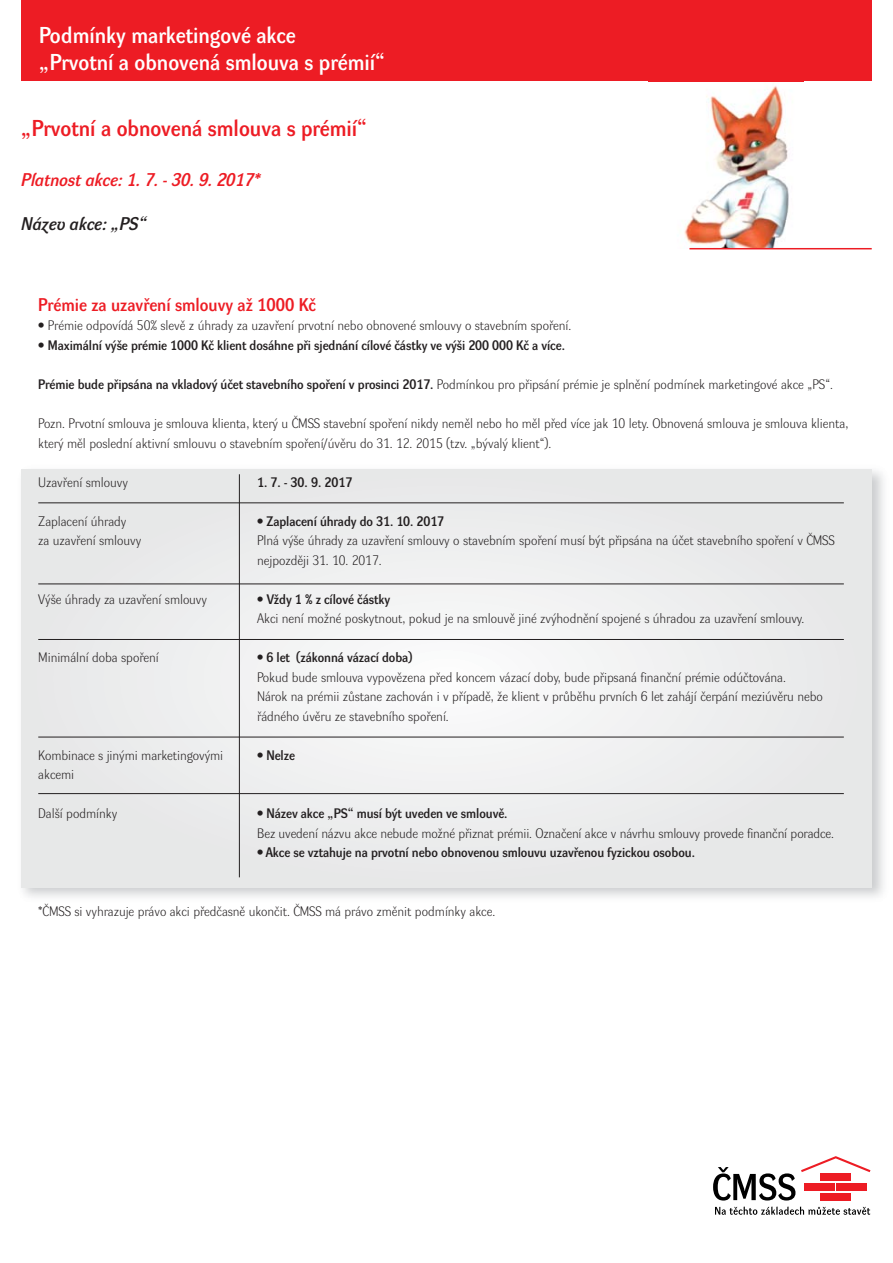
<style>
.page{position:relative;width:893px;height:1263px;background:#fff}
.page>*{position:absolute;margin:0;border:0;box-sizing:border-box;transform-origin:0 0}
.t1{font:22.5px/27px "Dyna Grotesk DCE";color:#fff}
.t2{font:22.5px "Dyna Grotesk DCE";color:#ed1c24}
.t3{font:18px "Dyna Grotesk DCE";color:#ed1c24}
.t4{font:italic 18px "Dyna Grotesk DCE";color:#ed1c24}
.t5{font:italic 18px "Dyna Grotesk DCE";color:#231f20}
.t6{font:13.5px/19.5px "Dyna Grotesk LCE";letter-spacing:-.005em;color:#231f20}
.t7{font:700 13.5px "Dyna Grotesk LCE";letter-spacing:-.005em;color:#231f20}
.t8{font:13.5px "Dyna Grotesk DCE";color:#231f20}
.s1{font-weight:400}
.s2{font-weight:700}
</style>
<div class="page">
<div style="left:21px;top:0;width:851px;height:81px;background:#ed1c24"></div>
<img style="left:648px;top:81px;width:156px;height:167px">
<hr style="left:689px;top:248px;width:183px;height:1px;background:#ed1c24">
<div style="left:21px;top:470px;width:851px;height:417px;background:#ebecec"></div>
<hr style="left:38px;top:503px;width:806px;height:1px;background:#231f20">
<hr style="left:38px;top:584px;width:806px;height:1px;background:#231f20">
<hr style="left:38px;top:639px;width:806px;height:1px;background:#231f20">
<hr style="left:38px;top:737px;width:806px;height:1px;background:#231f20">
<hr style="left:38px;top:793px;width:806px;height:1px;background:#231f20">
<hr style="left:239px;top:474px;width:1px;height:403px;background:#231f20">
<svg style="left:713px;top:1167px;width:82px;height:33px"></svg>
<svg style="left:715px;top:1206px;width:155px;height:9px"></svg>
<svg style="left:801px;top:1156px;width:69px;height:16px"></svg>
<div style="left:837px;top:1183px;width:30px;height:8px;background:#ed1c24"></div>
<div style="left:804px;top:1183px;width:31px;height:8px;background:#ed1c24"></div>
<div style="left:820px;top:1173px;width:31px;height:8px;background:#ed1c24"></div>
<div style="left:820px;top:1193px;width:31px;height:7px;background:#ed1c24"></div>
<h1 class="t1" style="left:39px;top:23px;width:347px">Podmínky marketingové akce<br>„Prvotní a obnovená smlouva s prémií“</h1>
<h1 class="t2" style="left:21px;top:119px;width:347px">„Prvotní a obnovená smlouva s prémií“</h1>
<h2 class="t4" style="left:21px;top:173px;width:240px">Platnost akce: 1. 7. - 30. 9. 2017*</h2>
<h2 class="t5" style="left:21px;top:216px;width:126px">Název akce: „PS“</h2>
<h2 class="t3" style="left:38px;top:298px;width:279px">Prémie za uzavření smlouvy až 1000 Kč</h2>
<p class="t6" style="left:38px;top:317px;width:535px">• Prémie odpovídá 50% slevě z úhrady za uzavření prvotní nebo obnovené smlouvy o stavebním spoření.</p>
<p class="t7" style="left:38px;top:340px;width:528px"><span class="s1">•</span> Maximální výše prémie 1000 Kč klient dosáhne při sjednání cílové částky ve výši 200 000 Kč a více.</p>
<p class="t6" style="left:38px;top:376px;width:796px"><span class="s2">Prémie bude připsána na vkladový účet stavebního spoření v prosinci 2017.</span> Podmínkou pro připsání prémie je splnění podmínek marketingové akce „PS“.</p>
<p class="t6" style="left:38px;top:415px;width:811px">Pozn. Prvotní smlouva je smlouva klienta, který u ČMSS stavební spoření nikdy neměl nebo ho měl před více jak 10 lety. Obnovená smlouva je smlouva klienta, který měl poslední aktivní smlouvu o stavebním spoření/úvěru do 31. 12. 2015 (tzv. „bývalý klient“).</p>
<p class="t6" style="left:38px;top:473px;width:91px">Uzavření smlouvy</p>
<p class="t6" style="left:38px;top:512px;width:105px">Zaplacení úhrady<br>za uzavření smlouvy</p>
<p class="t8" style="left:257px;top:476px;width:97px">1. 7. - 30. 9. 2017</p>
<p class="t7" style="left:257px;top:516px;width:189px">• Zaplacení úhrady do 31. 10. 2017</p>
<p class="t6" style="left:257px;top:532px;width:579px">Plná výše úhrady za uzavření smlouvy o stavebním spoření musí být připsána na účet stavebního spoření v ČMSS nejpozději 31. 10. 2017.</p>
<p class="t6" style="left:257px;top:590px;width:549px">• <span class="s2">Vždy 1 % z cílové částky<br></span>Akci není možné poskytnout, pokud je na smlouvě jiné zvýhodnění spojené s úhradou za uzavření smlouvy.</p>
<p class="t7" style="left:257px;top:652px;width:157px">• 6 let (zákonná vázací doba)</p>
<p class="t6" style="left:257px;top:668px;width:567px">Pokud bude smlouva vypovězena před koncem vázací doby, bude připsaná finanční prémie odúčtována.<br>Nárok na prémii zůstane zachován i v případě, že klient v průběhu prvních 6 let zahájí čerpání meziúvěru nebo řádného úvěru ze stavebního spoření.</p>
<p class="t7" style="left:257px;top:750px;width:39px">• Nelze</p>
<p class="t6" style="left:38px;top:590px;width:170px">Výše úhrady za uzavření smlouvy</p>
<p class="t6" style="left:38px;top:649px;width:122px">Minimální doba spoření</p>
<p class="t6" style="left:38px;top:746px;width:187px">Kombinace s jinými marketingovými akcemi</p>
<p class="t6" style="left:38px;top:805px;width:81px">Další podmínky</p>
<p class="t7" style="left:257px;top:808px;width:252px">• Název akce „PS“ musí být uveden ve smlouvě.</p>
<p class="t6" style="left:257px;top:824px;width:578px">Bez uvedení názvu akce nebude možné přiznat prémii. Označení akce v návrhu smlouvy provede finanční poradce.</p>
<p class="t7" style="left:257px;top:847px;width:439px">• Akce se vztahuje na prvotní nebo obnovenou smlouvu uzavřenou fyzickou osobou.</p>
<p class="t6" style="left:38px;top:902px;width:458px">*ČMSS si vyhrazuje právo akci předčasně ukončit. ČMSS má právo změnit podmínky akce.</p>
</div>
